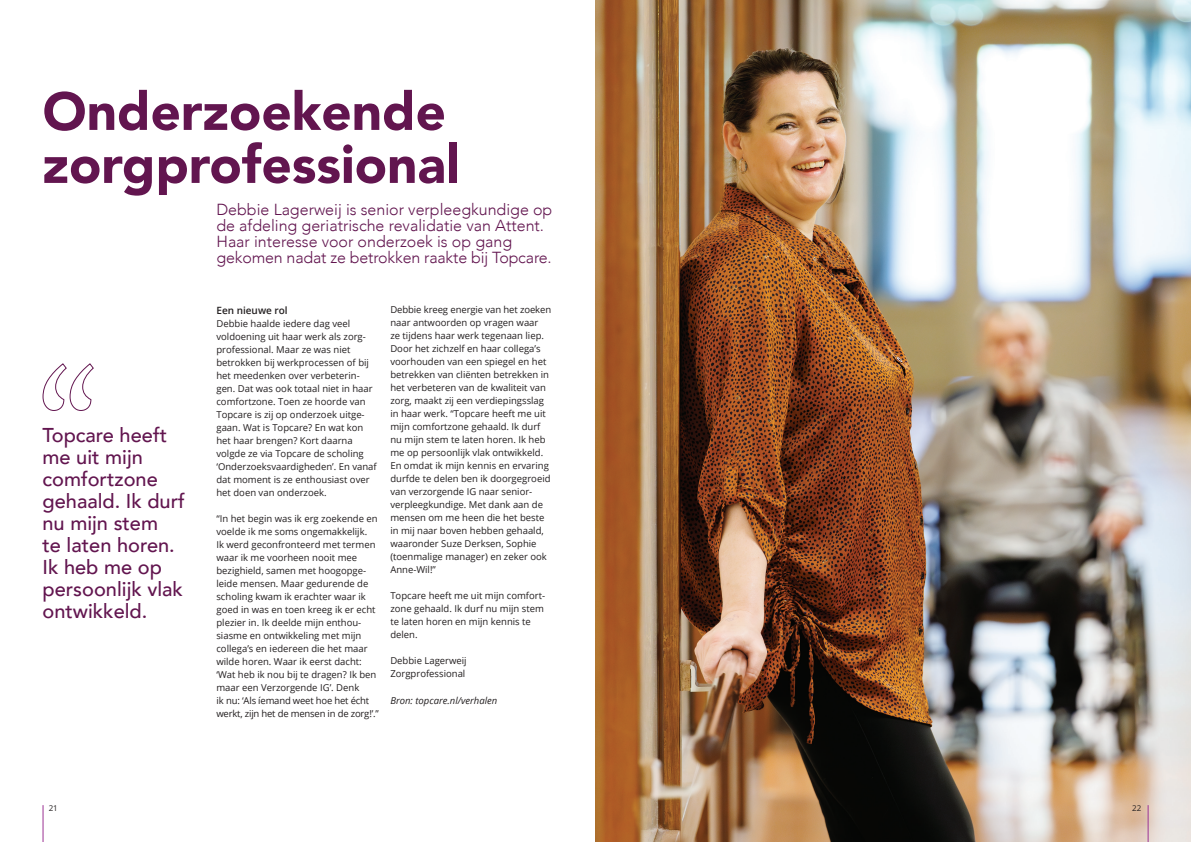
<style>
.page{position:relative;width:1191px;height:842px;background:#fff}
.page>*{position:absolute;margin:0;border:0;box-sizing:border-box;transform-origin:0 0}
.t1{font:900 53px/53px "Avenir";color:#62154f}
.t2{font:500 20px/22px "Avenir";color:#62154f}
.t3{font:300 16px/16px "Avenir";color:#62154f}
.t4{font:600 10px "Open Sans";color:#231f20}
.t5{font:9.5px/13px "Open Sans";color:#231f20}
.t6{font:italic 9.5px "Open Sans";color:#231f20}
.t7{font:8px "Open Sans";color:#231f20}
</style>
<div class="page">
<img style="left:595px;top:1px;width:595px;height:841px">
<svg style="left:42px;top:363px;width:52px;height:48px"></svg>
<hr style="left:43px;top:805px;width:1px;height:37px;background:#9c3293">
<hr style="left:1147px;top:805px;width:1px;height:37px;background:#9c3293">
<h1 class="t1" style="left:43px;top:87px;width:419px">Onderzoekende zorgprofessional</h1>
<h2 class="t2" style="left:43px;top:424px;width:144px">Topcare heeft me uit mijn comfortzone gehaald. Ik durf nu mijn stem<br>te laten horen.<br>Ik heb me op persoonlijk vlak ontwikkeld.</h2>
<h3 class="t3" style="left:216px;top:202px;width:337px">Debbie Lagerweij is senior verpleegkundige op de afdeling geriatrische revalidatie van Attent.<br>Haar interesse voor onderzoek is op gang gekomen nadat ze betrokken raakte bij Topcare.</h3>
<p class="t5" style="left:390px;top:303px;width:162px">Debbie kreeg energie van het zoeken naar antwoorden op vragen waar<br>ze tijdens haar werk tegenaan liep.<br>Door het zichzelf en haar collega’s voorhouden van een spiegel en het betrekken van cliënten betrekken in het verbeteren van de kwaliteit van zorg, maakt zij een verdiepingsslag in haar werk. “Topcare heeft me uit mijn comfortzone gehaald. Ik durf nu mijn stem te laten horen. Ik heb me op persoonlijk vlak ontwikkeld.<br>En omdat ik mijn kennis en ervaring durfde te delen ben ik doorgegroeid van verzorgende IG naar senior&shy;verpleegkundige. Met dank aan de mensen om me heen die het beste in mij naar boven hebben gehaald, waaronder Suze Derksen, Sophie (toenmalige manager) en zeker ook<br>Anne-Wil!”</p>
<p class="t5" style="left:390px;top:589px;width:156px">Topcare heeft me uit mijn comfort&shy;zone gehaald. Ik durf nu mijn stem te laten horen en mijn kennis te delen.</p>
<p class="t5" style="left:390px;top:654px;width:78px">Debbie Lagerweij<br>Zorgprofessional</p>
<p class="t6" style="left:390px;top:693px;width:108px">Bron: topcare.nl/verhalen</p>
<p class="t4" style="left:216px;top:303px;width:73px">Een nieuwe rol</p>
<p class="t5" style="left:216px;top:317px;width:162px">Debbie haalde iedere dag veel voldoening uit haar werk als zorg&shy;professional. Maar ze was niet betrokken bij werkprocessen of bij het meedenken over verbeterin&shy;gen. Dat was ook totaal niet in haar comfortzone. Toen ze hoorde van<br>Topcare is zij op onderzoek uitge&shy;gaan. Wat is Topcare? En wat kon het haar brengen? Kort daarna volgde ze via Topcare de scholing ‘Onderzoeksvaardigheden’. En vanaf dat moment is ze enthousiast over het doen van onderzoek.</p>
<p class="t5" style="left:216px;top:512px;width:164px">“In het begin was ik erg zoekende en voelde ik me soms ongemakkelijk.<br>Ik werd geconfronteerd met termen waar ik me voorheen nooit mee bezighield, samen met hoogopge&shy;leide mensen. Maar gedurende de scholing kwam ik erachter waar ik goed in was en toen kreeg ik er echt plezier in. Ik deelde mijn enthou&shy;siasme en ontwikkeling met mijn collega’s en iedereen die het maar wilde horen. Waar ik eerst dacht: ‘Wat heb ik nou bij te dragen? Ik ben maar een Verzorgende IG’. Denk<br>ik nu: ‘Als íemand weet hoe het écht werkt, zijn het de mensen in de zorg!’.”</p>
<p class="t7" style="left:49px;top:803px;width:11px">21</p>
<p class="t7" style="left:1132px;top:803px;width:11px">22</p>
</div>
